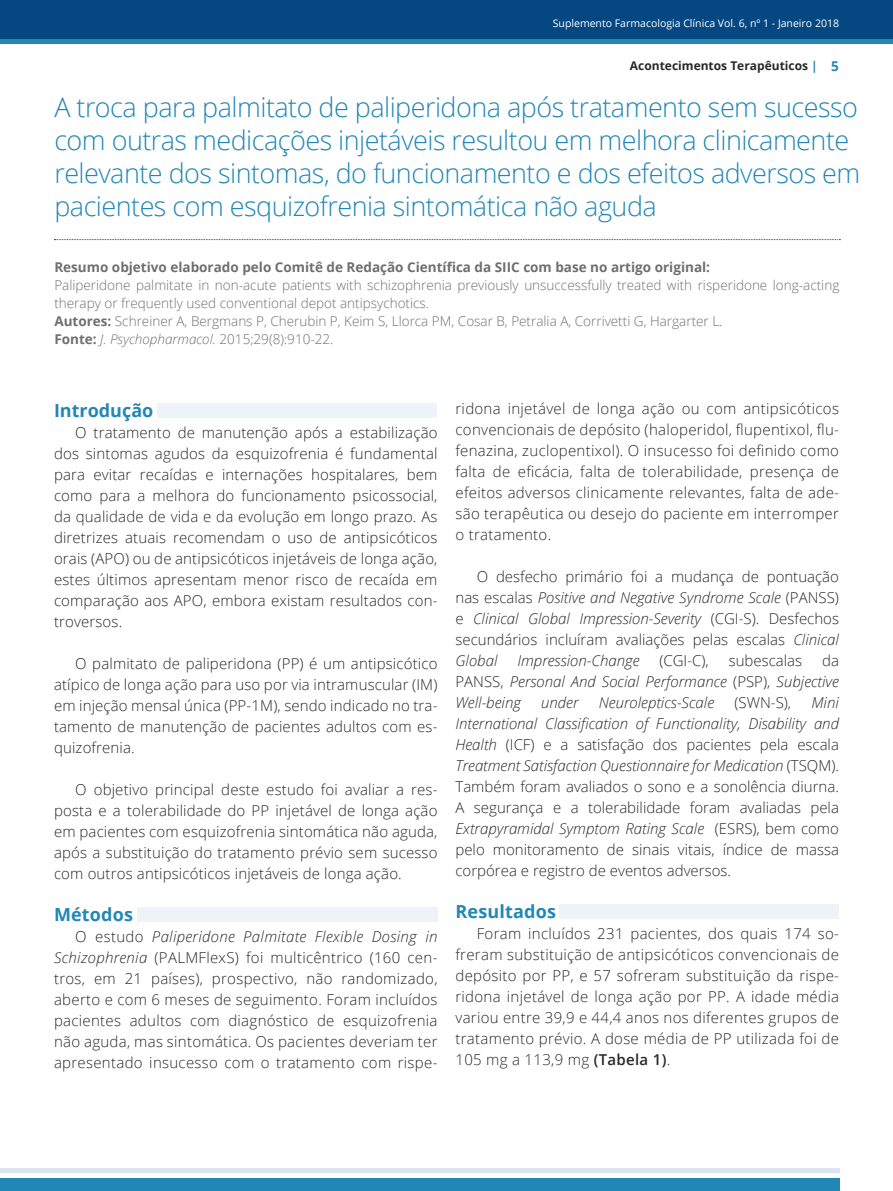
<style>
.page{position:relative;width:893px;height:1191px;background:#fff}
.page>*{position:absolute;margin:0;border:0;box-sizing:border-box;transform-origin:0 0}
.t1{font:300 27px/33px "Open Sans";letter-spacing:-.02em;color:#2187b6}
.t2{font:700 18px "Open Sans";letter-spacing:.01em;color:#2187b6}
.t3{font:300 15px/21px "Open Sans";letter-spacing:.01em;color:#282827;text-align:justify}
.t4{font:italic 300 15px/21px "Open Sans";color:#282827;text-align:justify}
.t5{font:300 13.5px/18px "Open Sans";color:#706f6f}
.t6{font:700 13.5px "Open Sans";color:#706f6f}
.t7{font:700 12px "Open Sans";color:#282827}
.t8{font:10.5px "Open Sans";color:#fff}
.s1{color:#2187b6}
.s2{font-size:13.5px;color:#2187b6}
.s3{font-weight:700}
.s4{font-style:italic}
.s5{font-style:normal}
.s6{font-weight:600}
</style>
<div class="page">
<svg style="left:0;top:38px;width:893px;height:5px;fill:#2187b6"></svg>
<div style="left:0;top:1178px;width:839px;height:13px;background:#2187b6"></div>
<hr style="left:0;top:1168px;width:839px;height:4px;background:#dde5f1">
<div style="left:0;top:0;width:893px;height:38px;background:#044781"></div>
<div style="left:157px;top:403px;width:280px;height:15px;background:#eef2f9"></div>
<div style="left:137px;top:906px;width:300px;height:15px;background:#eef2f9"></div>
<div style="left:560px;top:903px;width:279px;height:15px;background:#eef2f9"></div>
<svg style="left:54px;top:239px;width:786px;height:1px"></svg>
<p class="t8" style="left:553px;top:16px;width:288px">Suplemento Farmacologia Clínica Vol. 6, nº 1 - Janeiro 2018</p>
<p class="t7" style="left:630px;top:57px;width:210px">Acontecimentos Terapêuticos <span class="s1">|</span> <span class="s2">5</span></p>
<p class="t1" style="left:54px;top:90px;width:807px">A troca para palmitato de paliperidona após tratamento sem sucesso com outras medicações injetáveis resultou em melhora clinicamente relevante dos sintomas, do funcionamento e dos efeitos adversos em pacientes com esquizofrenia sintomática não aguda</p>
<p class="t6" style="left:54px;top:257px;width:657px">Resumo objetivo elaborado pelo Comitê de Redação Científica da SIIC com base no artigo original:</p>
<p class="t5" style="left:54px;top:275px;width:786px">Paliperidone palmitate in non-acute patients with schizophrenia previously unsuccessfully treated with risperidone long-acting therapy or frequently used conventional depot antipsychotics.<br><span class="s3">Autores:</span> Schreiner A, Bergmans P, Cherubin P, Keim S, Llorca PM, Cosar B, Petralia A, Corrivetti G, Hargarter L.<br><span class="s3">Fonte:</span> <span class="s4">J. Psychopharmacol.</span> 2015;29(8):910-22.</p>
<p class="t2" style="left:54px;top:398px;width:101px">Introdução</p>
<p class="t3" style="left:54px;top:422px;width:385px;text-indent:21px">O tratamento de manutenção após a estabilização dos sintomas agudos da esquizofrenia é fundamental para evitar recaídas e internações hospitalares, bem como para a melhora do funcionamento psicossocial, da qualidade de vida e da evolução em longo prazo. As diretrizes atuais recomendam o uso de antipsicóticos orais (APO) ou de antipsicóticos injetáveis de longa ação, estes últimos apresentam menor risco de recaída em comparação aos APO, embora existam resultados con&shy;troversos.</p>
<p class="t3" style="left:54px;top:653px;width:385px;text-indent:21px">O palmitato de paliperidona (PP) é um antipsicótico atípico de longa ação para uso por via intramuscular (IM) em injeção mensal única (PP-1M), sendo indicado no tra&shy;tamento de manutenção de pacientes adultos com es&shy;quizofrenia.</p>
<p class="t3" style="left:54px;top:779px;width:385px;text-indent:21px">O objetivo principal deste estudo foi avaliar a res&shy;posta e a tolerabilidade do PP injetável de longa ação em pacientes com esquizofrenia sintomática não aguda, após a substituição do tratamento prévio sem sucesso com outros antipsicóticos injetáveis de longa ação.</p>
<p class="t2" style="left:54px;top:902px;width:81px">Métodos</p>
<p class="t3" style="left:54px;top:926px;width:385px;text-indent:21px">O estudo <span class="s4">Paliperidone Palmitate Flexible Dosing in Schizophrenia</span> (PALMFlexS) foi multicêntrico (160 cen&shy;tros, em 21 países), prospectivo, não randomizado, aberto e com 6 meses de seguimento. Foram incluídos pacientes adultos com diagnóstico de esquizofrenia não aguda, mas sintomática. Os pacientes deveriam ter apresentado insucesso com o tratamento com rispe-</p>
<p class="t3" style="left:455px;top:398px;width:385px">ridona injetável de longa ação ou com antipsicóticos convencionais de depósito (haloperidol, flupentixol, flu&shy;fenazina, zuclopentixol). O insucesso foi definido como falta de eficácia, falta de tolerabilidade, presença de efeitos adversos clinicamente relevantes, falta de ade&shy;são terapêutica ou desejo do paciente em interromper o tratamento.</p>
<p class="t3" style="left:455px;top:566px;width:385px;text-indent:21px">O desfecho primário foi a mudança de pontuação nas escalas <span class="s4">Positive and Negative Syndrome Scale</span> (PANSS) e <span class="s4">Clinical Global Impression-Severity</span> (CGI-S). Desfechos secundários incluíram avaliações pelas escalas <span class="s4">Clinical Global</span></p>
<p class="t4" style="left:455px;top:650px;width:385px;text-indent:367px"><span class="s5">da PANSS,</span> Personal And Social Performance <span class="s5">(PSP),</span> Subjective Well-being</p>
<p class="t4" style="left:517px;top:650px;width:124px">Impression-Change</p>
<p class="t3" style="left:659px;top:650px;width:51px">(CGI-C),</p>
<p class="t3" style="left:729px;top:650px;width:75px">subescalas</p>
<p class="t4" style="left:541px;top:692px;width:39px">under</p>
<p class="t4" style="left:599px;top:692px;width:117px">Neuroleptics-Scale</p>
<p class="t3" style="left:734px;top:692px;width:58px">(SWN-S),</p>
<p class="t3" style="left:455px;top:692px;width:385px;text-indent:356px"><span class="s4">Mini International Classification of Functionality, Disability and Health</span> (ICF) e a satisfação dos pacientes pela escala <span class="s4">Treatment Satisfaction Questionnaire for Medication</span> (TSQM).<br>Também foram avaliados o sono e a sonolência diurna.<br>A segurança e a tolerabilidade foram avaliadas pela <span class="s4">Extrapyramidal Symptom Rating Scale</span> (ESRS), bem como pelo monitoramento de sinais vitais, índice de massa corpórea e registro de eventos adversos.</p>
<p class="t2" style="left:455px;top:899px;width:102px">Resultados</p>
<p class="t3" style="left:455px;top:923px;width:385px;text-indent:21px">Foram incluídos 231 pacientes, dos quais 174 so&shy;freram substituição de antipsicóticos convencionais de depósito por PP, e 57 sofreram substituição da rispe&shy;ridona injetável de longa ação por PP. A idade média variou entre 39,9 e 44,4 anos nos diferentes grupos de tratamento prévio. A dose média de PP utilizada foi de 105 mg a 113,9 mg <span class="s6">(Tabela 1)</span>.</p>
</div>
